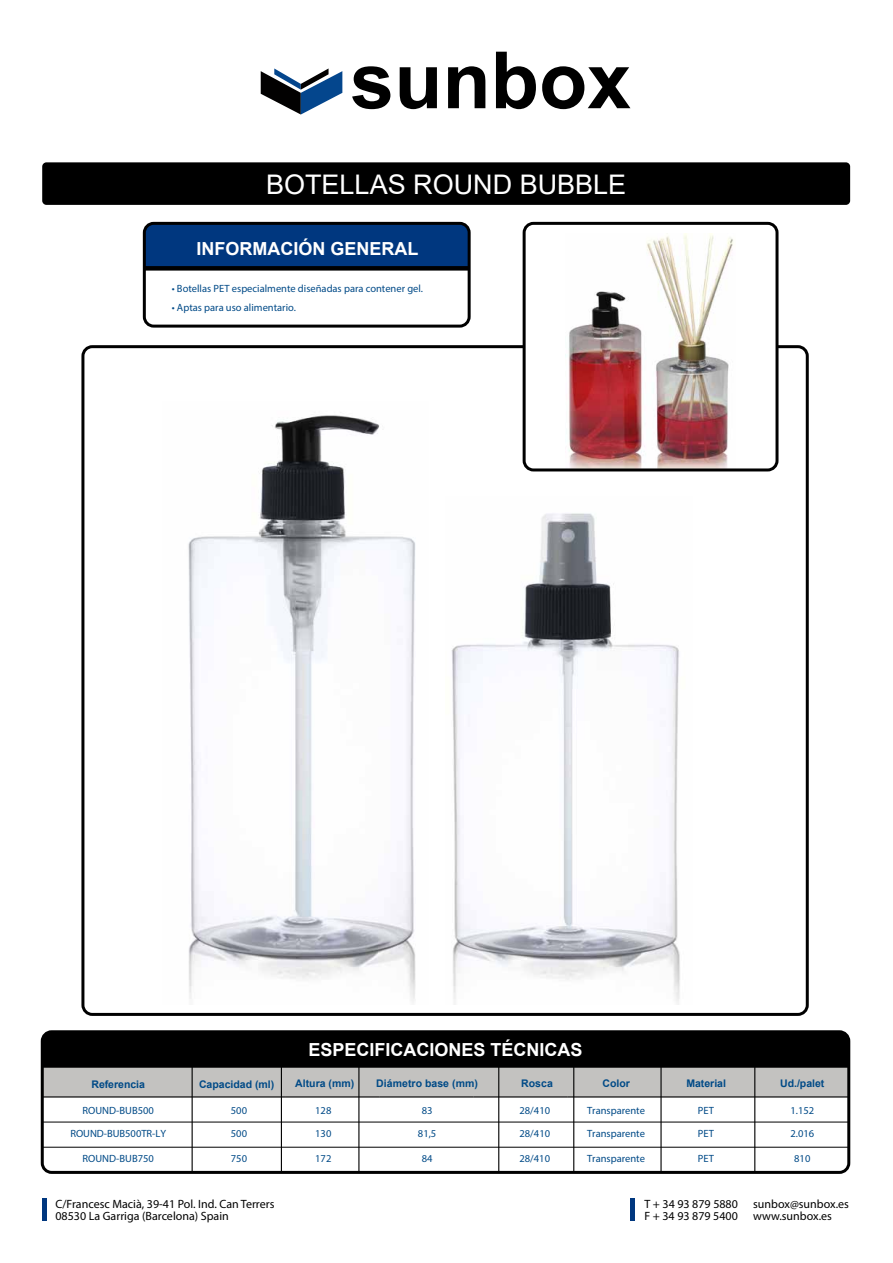
<style>
.page{position:relative;width:893px;height:1263px;background:#fff}
.page>*{position:absolute;margin:0;border:0;box-sizing:border-box;transform-origin:0 0}
.t1{font:700 79.05px "Arial";color:#000}
.t2{font:27px "Arial";color:#fff}
.t3{font:700 18px "Arial";color:#fff}
.t4{font:12px/12px "Myriad Pro";color:#000}
.t5{font:10.5px "Myriad Pro";color:#004a87}
.t6{font:700 10.5px "Arial";color:#004a87}
</style>
<div class="page">
<img style="left:188px;top:415px;width:228px;height:587px">
<img style="left:451px;top:513px;width:229px;height:491px">
<div style="left:42px;top:162px;width:808px;height:43px;background:#000;border-radius:4px"></div>
<div style="left:42px;top:1199px;width:5px;height:22px;background:#00377f"></div>
<hr style="left:630px;top:1199px;width:4px;height:22px;background:#00377f">
<div style="left:81px;top:345px;width:728px;height:671px;border:3px solid #000;border-radius:9px"></div>
<div style="left:524px;top:223px;width:253px;height:247px;background:#fff;border-radius:9px"></div>
<img style="left:568px;top:233px;width:165px;height:234px">
<div style="left:523px;top:222px;width:255px;height:249px;border:3px solid #000;border-radius:9px"></div>
<div style="left:42px;top:1062px;width:806px;height:35px;background:#c3c2c0"></div>
<div style="left:45px;top:1034px;width:801px;height:34px;background:#000"></div>
<div style="left:41px;top:1030px;width:809px;height:144px;border:3px solid #000;border-radius:9px"></div>
<hr style="left:43px;top:1122px;width:805px;height:1px;background:#000">
<hr style="left:192px;top:1066px;width:1px;height:106px;background:#000">
<hr style="left:281px;top:1066px;width:1px;height:106px;background:#000">
<hr style="left:358px;top:1066px;width:1px;height:106px;background:#000">
<hr style="left:498px;top:1066px;width:1px;height:106px;background:#000">
<hr style="left:573px;top:1066px;width:1px;height:106px;background:#000">
<hr style="left:660px;top:1066px;width:2px;height:106px;background:#000">
<hr style="left:754px;top:1066px;width:1px;height:106px;background:#000">
<hr style="left:43px;top:1097px;width:149px;height:1px;background:#000">
<hr style="left:43px;top:1147px;width:805px;height:1px;background:#000">
<hr style="left:192px;top:1097px;width:94px;height:1px;background:#000">
<hr style="left:286px;top:1097px;width:94px;height:1px;background:#000">
<hr style="left:380px;top:1097px;width:93px;height:1px;background:#000">
<hr style="left:473px;top:1097px;width:94px;height:1px;background:#000">
<hr style="left:567px;top:1097px;width:94px;height:1px;background:#000">
<hr style="left:661px;top:1097px;width:94px;height:1px;background:#000">
<hr style="left:755px;top:1097px;width:94px;height:1px;background:#000">
<svg style="left:147px;top:226px;width:320px;height:98px"></svg>
<div style="left:143px;top:222px;width:328px;height:106px;border:3px solid #000;border-radius:9px"></div>
<div style="left:145px;top:266px;width:324px;height:5px;background:#000"></div>
<svg style="left:261px;top:68px;width:81px;height:47px"></svg>
<h1 class="t1" style="left:350px;top:25px;width:282px">sunbox</h1>
<h2 class="t2" style="left:266px;top:166px;width:362px">BOTELLAS ROUND BUBBLE</h2>
<h3 class="t3" style="left:196px;top:236px;width:223px">INFORMACIÓN GENERAL</h3>
<p class="t5" style="left:172px;top:282px;width:253px">• Botellas PET especialmente diseñadas para contener gel.</p>
<p class="t5" style="left:172px;top:301px;width:126px">• Aptas para uso alimentario.</p>
<h3 class="t3" style="left:308px;top:1037px;width:276px">ESPECIFICACIONES TÉCNICAS</h3>
<p class="t6" style="left:91px;top:1076px;width:55px">Referencia</p>
<p class="t6" style="left:199px;top:1076px;width:77px">Capacidad (ml)</p>
<p class="t6" style="left:295px;top:1076px;width:60px">Altura (mm)</p>
<p class="t6" style="left:376px;top:1076px;width:103px">Diámetro base (mm)</p>
<p class="t6" style="left:521px;top:1076px;width:33px">Rosca</p>
<p class="t6" style="left:603px;top:1076px;width:29px">Color</p>
<p class="t6" style="left:686px;top:1076px;width:41px">Material</p>
<p class="t6" style="left:780px;top:1076px;width:46px">Ud./palet</p>
<p class="t5" style="left:83px;top:1103px;width:73px">ROUND-BUB500</p>
<p class="t5" style="left:231px;top:1103px;width:18px">500</p>
<p class="t5" style="left:315px;top:1103px;width:18px">128</p>
<p class="t5" style="left:422px;top:1103px;width:12px">83</p>
<p class="t5" style="left:519px;top:1103px;width:32px">28/410</p>
<p class="t5" style="left:587px;top:1103px;width:59px">Transparente</p>
<p class="t5" style="left:698px;top:1103px;width:18px">PET</p>
<p class="t5" style="left:790px;top:1103px;width:25px">1.152</p>
<p class="t5" style="left:83px;top:1152px;width:73px">ROUND-BUB750</p>
<p class="t5" style="left:231px;top:1152px;width:18px">750</p>
<p class="t5" style="left:315px;top:1152px;width:18px">172</p>
<p class="t5" style="left:422px;top:1152px;width:12px">84</p>
<p class="t5" style="left:519px;top:1152px;width:32px">28/410</p>
<p class="t5" style="left:587px;top:1152px;width:59px">Transparente</p>
<p class="t5" style="left:698px;top:1152px;width:18px">PET</p>
<p class="t5" style="left:794px;top:1152px;width:18px">810</p>
<p class="t5" style="left:70px;top:1127px;width:97px">ROUND-BUB500TR-LY</p>
<p class="t5" style="left:231px;top:1127px;width:18px">500</p>
<p class="t5" style="left:315px;top:1127px;width:18px">130</p>
<p class="t5" style="left:418px;top:1127px;width:20px">81,5</p>
<p class="t5" style="left:519px;top:1127px;width:32px">28/410</p>
<p class="t5" style="left:587px;top:1127px;width:59px">Transparente</p>
<p class="t5" style="left:698px;top:1127px;width:18px">PET</p>
<p class="t5" style="left:790px;top:1127px;width:25px">2.016</p>
<p class="t4" style="left:55px;top:1198px;width:221px">C/Francesc Macià, 39-41 Pol. Ind. Can Terrers<br>08530 La Garriga (Barcelona) Spain</p>
<p class="t4" style="left:644px;top:1198px;width:95px">T + 34 93 879 5880</p>
<p class="t4" style="left:753px;top:1198px;width:97px">sunbox@sunbox.es</p>
<p class="t4" style="left:644px;top:1210px;width:95px">F + 34 93 879 5400</p>
<p class="t4" style="left:753px;top:1210px;width:80px">www.sunbox.es</p>
</div>
